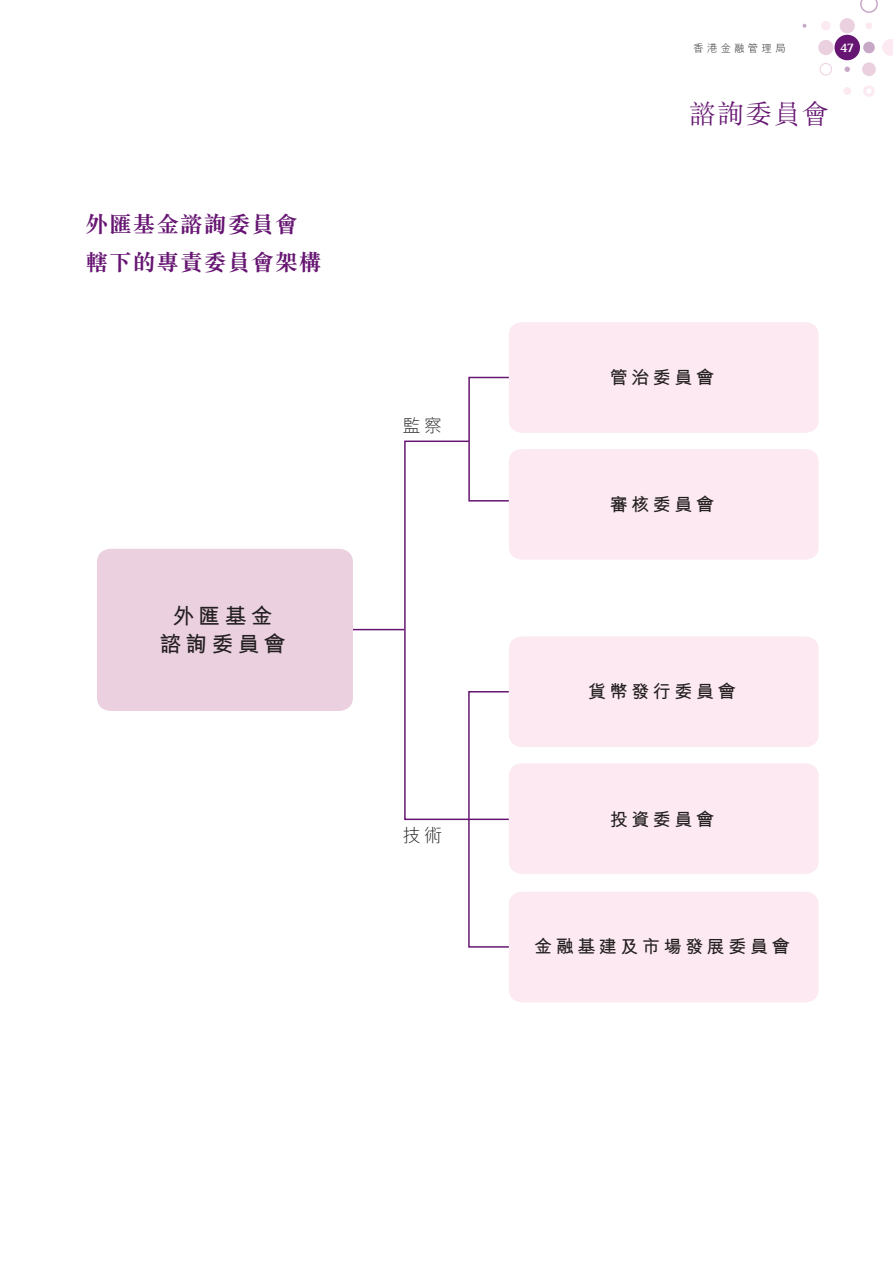
<style>
.page{position:relative;width:893px;height:1263px;background:#fff}
.page>*{position:absolute;margin:0;border:0;box-sizing:border-box;transform-origin:0 0}
.t1{font:300 27px "M Sung HK";letter-spacing:.05em;color:#661672}
._01_H1{font:700 23.25px "M Sung HK";letter-spacing:.02em;color:#661672}
.t2{font:700 21.75px/28.5px "M Hei HK";letter-spacing:.2em;color:#231f20;text-align:center}
.t3{font:700 18px "M Hei HK";letter-spacing:.2em;color:#231f20}
.t4{font:300 18px "M Hei HK";color:#231f20}
.t5{font:700 13.5px "Rotis Serif Std";color:#fff}
.t6{font:300 10.5px "M Hei HK";letter-spacing:.3em;color:#231f20}
</style>
<div class="page">
<div style="left:863px;top:42px;width:12px;height:11px;background:#c7a8c7;border-radius:50%"></div>
<svg style="left:882px;top:39px;width:11px;height:17px"></svg>
<div style="left:863px;top:85px;width:12px;height:12px;border:3px solid #fce9f1;border-radius:50%"></div>
<div style="left:818px;top:40px;width:15px;height:15px;background:#ebd0e0;border-radius:50%"></div>
<div style="left:840px;top:18px;width:15px;height:15px;background:#ebd0e0;border-radius:50%"></div>
<div style="left:821px;top:21px;width:10px;height:9px;background:#fce9f1;border-radius:50%"></div>
<div style="left:866px;top:22px;width:6px;height:7px;background:#fce9f1;border-radius:50%"></div>
<svg style="left:860px;top:0;width:18px;height:13px"></svg>
<div style="left:862px;top:62px;width:14px;height:14px;background:#ebd0e0;border-radius:50%"></div>
<svg style="left:844px;top:67px;width:6px;height:5px"></svg>
<svg style="left:802px;top:24px;width:4px;height:4px"></svg>
<div style="left:843px;top:87px;width:8px;height:8px;background:#fce9f1;border-radius:50%"></div>
<div style="left:820px;top:63px;width:12px;height:12px;border:1px solid #ebd0e0;border-radius:50%"></div>
<div style="left:834px;top:35px;width:26px;height:25px;background:#661672;border-radius:50%"></div>
<div style="left:468px;top:377px;width:42px;height:125px;border:2px solid #661672"></div>
<svg style="left:403px;top:440px;width:107px;height:381px"></svg>
<div style="left:468px;top:691px;width:42px;height:257px;border:2px solid #661672"></div>
<hr style="left:353px;top:629px;width:51px;height:1px;background:#661672">
<div style="left:509px;top:322px;width:310px;height:111px;background:#fce9f1;border-radius:13px"></div>
<div style="left:509px;top:449px;width:310px;height:111px;background:#fce9f1;border-radius:13px"></div>
<div style="left:509px;top:636px;width:310px;height:111px;background:#fce9f1;border-radius:13px"></div>
<div style="left:509px;top:763px;width:310px;height:111px;background:#fce9f1;border-radius:13px"></div>
<div style="left:509px;top:892px;width:310px;height:110px;background:#fce9f1;border-radius:13px"></div>
<div style="left:97px;top:549px;width:256px;height:162px;background:#ebd0e0;border-radius:14px"></div>
<p class="_01_H1" style="left:85px;top:213px;width:214px">外匯基金諮詢委員會</p>
<p class="_01_H1" style="left:85px;top:251px;width:238px">轄下的專責委員會架構</p>
<p class="t2" style="left:159px;top:600px;width:128px">外匯基金諮詢委員會</p>
<p class="t4" style="left:403px;top:416px;width:41px">監察</p>
<p class="t4" style="left:403px;top:826px;width:41px">技術</p>
<p class="t6" style="left:693px;top:42px;width:94px">香港金融管理局</p>
<p class="t5" style="left:840px;top:40px;width:16px">47</p>
<h1 class="t1" style="left:689px;top:95px;width:142px">諮詢委員會</h1>
<p class="t3" style="left:610px;top:364px;width:106px">管治委員會</p>
<p class="t3" style="left:610px;top:492px;width:106px">審核委員會</p>
<p class="t3" style="left:588px;top:678px;width:149px">貨幣發行委員會</p>
<p class="t3" style="left:610px;top:806px;width:106px">投資委員會</p>
<p class="t3" style="left:534px;top:934px;width:257px">金融基建及市場發展委員會</p>
</div>
